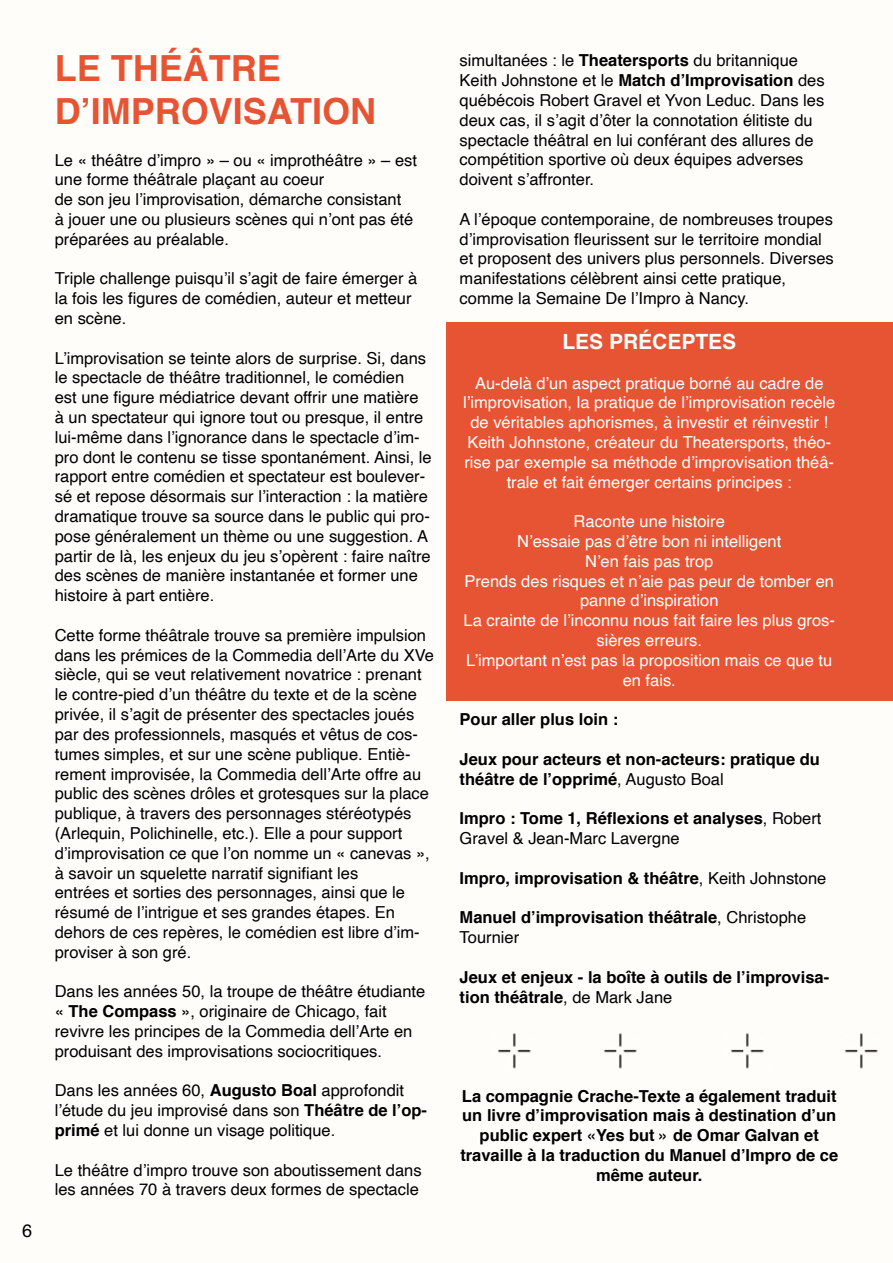
<style>
.page{position:relative;width:893px;height:1263px;background:#fff}
.page>*{position:absolute;margin:0;border:0;box-sizing:border-box;transform-origin:0 0}
.t1{font:700 36px/43.2px "Helvetica";color:#e65433}
.t2{font:700 21px "Helvetica";color:#fff}
.t3{font:18px "Helvetica";color:#000}
.t4{font:16.5px/19.8px "Helvetica";color:#000}
.t5{font:16.5px/19.8px "Helvetica";color:#fff;text-align:center}
.t6{font:700 16.5px/19.8px "Helvetica";color:#000}
.s1{font-weight:700}
.s2{font-weight:400}
</style>
<div class="page">
<div style="left:447px;top:322px;width:446px;height:378px;background:#e65433"></div>
<img style="left:498px;top:1033px;width:33px;height:36px">
<img style="left:604px;top:1033px;width:33px;height:36px">
<img style="left:731px;top:1033px;width:33px;height:36px">
<img style="left:845px;top:1033px;width:33px;height:36px">
<p class="t3" style="left:22px;top:1217px;width:12px">6</p>
<h1 class="t1" style="left:55px;top:47px;width:323px">LE THÉÂTRE<br>D’IMPROVISATION</h1>
<p class="t4" style="left:55px;top:150px;width:364px">Le « théâtre d’impro » – ou « improthéâtre » – est une forme théâtrale plaçant au coeur<br>de son jeu l’improvisation, démarche consistant<br>à jouer une ou plusieurs scènes qui n’ont pas été préparées au préalable.</p>
<p class="t4" style="left:55px;top:269px;width:364px">Triple challenge puisqu’il s’agit de faire émerger à la fois les figures de comédien, auteur et metteur en scène.</p>
<p class="t4" style="left:55px;top:348px;width:378px">L’improvisation se teinte alors de surprise. Si, dans le spectacle de théâtre traditionnel, le comédien<br>est une figure médiatrice devant offrir une matière à un spectateur qui ignore tout ou presque, il entre lui-même dans l’ignorance dans le spectacle d’im&shy;pro dont le contenu se tisse spontanément. Ainsi, le rapport entre comédien et spectateur est boulever&shy;sé et repose désormais sur l’interaction : la matière dramatique trouve sa source dans le public qui pro&shy;pose généralement un thème ou une suggestion. A partir de là, les enjeux du jeu s’opèrent : faire naître des scènes de manière instantanée et former une histoire à part entière.</p>
<p class="t4" style="left:55px;top:626px;width:381px">Cette forme théâtrale trouve sa première impulsion dans les prémices de la Commedia dell’Arte du XVe siècle, qui se veut relativement novatrice : prenant le contre-pied d’un théâtre du texte et de la scène privée, il s’agit de présenter des spectacles joués par des professionnels, masqués et vêtus de cos&shy;tumes simples, et sur une scène publique. Entiè&shy;rement improvisée, la Commedia dell’Arte offre au public des scènes drôles et grotesques sur la place publique, à travers des personnages stéréotypés (Arlequin, Polichinelle, etc.). Elle a pour support d’improvisation ce que l’on nomme un « canevas », à savoir un squelette narratif signifiant les<br>entrées et sorties des personnages, ainsi que le résumé de l’intrigue et ses grandes étapes. En dehors de ces repères, le comédien est libre d’im&shy;proviser à son gré.</p>
<p class="t4" style="left:55px;top:982px;width:372px">Dans les années 50, la troupe de théâtre étudiante « <span class="s1">The Compass</span> », originaire de Chicago, fait revivre les principes de la Commedia dell’Arte en produisant des improvisations sociocritiques.</p>
<p class="t4" style="left:55px;top:1081px;width:374px">Dans les années 60, <span class="s1">Augusto Boal</span> approfondit l’étude du jeu improvisé dans son <span class="s1">Théâtre de l’op&shy;primé</span> et lui donne un visage politique.</p>
<p class="t4" style="left:55px;top:1160px;width:368px">Le théâtre d’impro trouve son aboutissement dans les années 70 à travers deux formes de spectacle</p>
<p class="t4" style="left:460px;top:51px;width:366px">simultanées : le <span class="s1">Theatersports</span> du britannique Keith Johnstone et le <span class="s1">Match d’Improvisation</span> des québécois Robert Gravel et Yvon Leduc. Dans les deux cas, il s’agit d’ôter la connotation élitiste du spectacle théâtral en lui conférant des allures de compétition sportive où deux équipes adverses doivent s’affronter.</p>
<p class="t4" style="left:460px;top:210px;width:376px">A l’époque contemporaine, de nombreuses troupes d’improvisation fleurissent sur le territoire mondial et proposent des univers plus personnels. Diverses manifestations célèbrent ainsi cette pratique, comme la Semaine De l’Impro à Nancy.</p>
<p class="t2" style="left:562px;top:325px;width:175px">LES PRÉCEPTES</p>
<p class="t5" style="left:463px;top:373px;width:374px">Au-delà d’un aspect pratique borné au cadre de l’improvisation, la pratique de l’improvisation recèle de véritables aphorismes, à investir et réinvestir !<br>Keith Johnstone, créateur du Theatersports, théo&shy;rise par exemple sa méthode d’improvisation théâ&shy;trale et fait émerger certains principes :</p>
<p class="t5" style="left:464px;top:512px;width:373px">Raconte une histoire<br>N’essaie pas d’être bon ni intelligent<br>N’en fais pas trop<br>Prends des risques et n’aie pas peur de tomber en panne d’inspiration<br>La crainte de l’inconnu nous fait faire les plus gros&shy;sières erreurs.<br>L’important n’est pas la proposition mais ce que tu en fais.</p>
<p class="t6" style="left:460px;top:710px;width:160px">Pour aller plus loin :</p>
<p class="t6" style="left:460px;top:749px;width:362px">Jeux pour acteurs et non-acteurs: pratique du théâtre de l’opprimé<span class="s2">, Augusto Boal</span></p>
<p class="t6" style="left:460px;top:809px;width:363px">Impro : Tome 1, Réflexions et analyses<span class="s2">, Robert<br>Gravel &amp; Jean-Marc Lavergne</span></p>
<p class="t6" style="left:460px;top:868px;width:368px">Impro, improvisation &amp; théâtre<span class="s2">, Keith Johnstone</span></p>
<p class="t6" style="left:460px;top:908px;width:348px">Manuel d’improvisation théâtrale<span class="s2">, Christophe<br>Tournier</span></p>
<p class="t6" style="left:460px;top:967px;width:371px">Jeux et enjeux - la boîte à outils de l’improvisa&shy;tion théâtrale<span class="s2">, de Mark Jane</span></p>
<p class="t6" style="left:460px;top:1086px;width:379px;text-align:center">La compagnie Crache-Texte a également traduit un livre d’improvisation mais à destination d’un public expert «Yes but » de Omar Galvan et travaille à la traduction du Manuel d’Impro de ce même auteur.</p>
</div>
